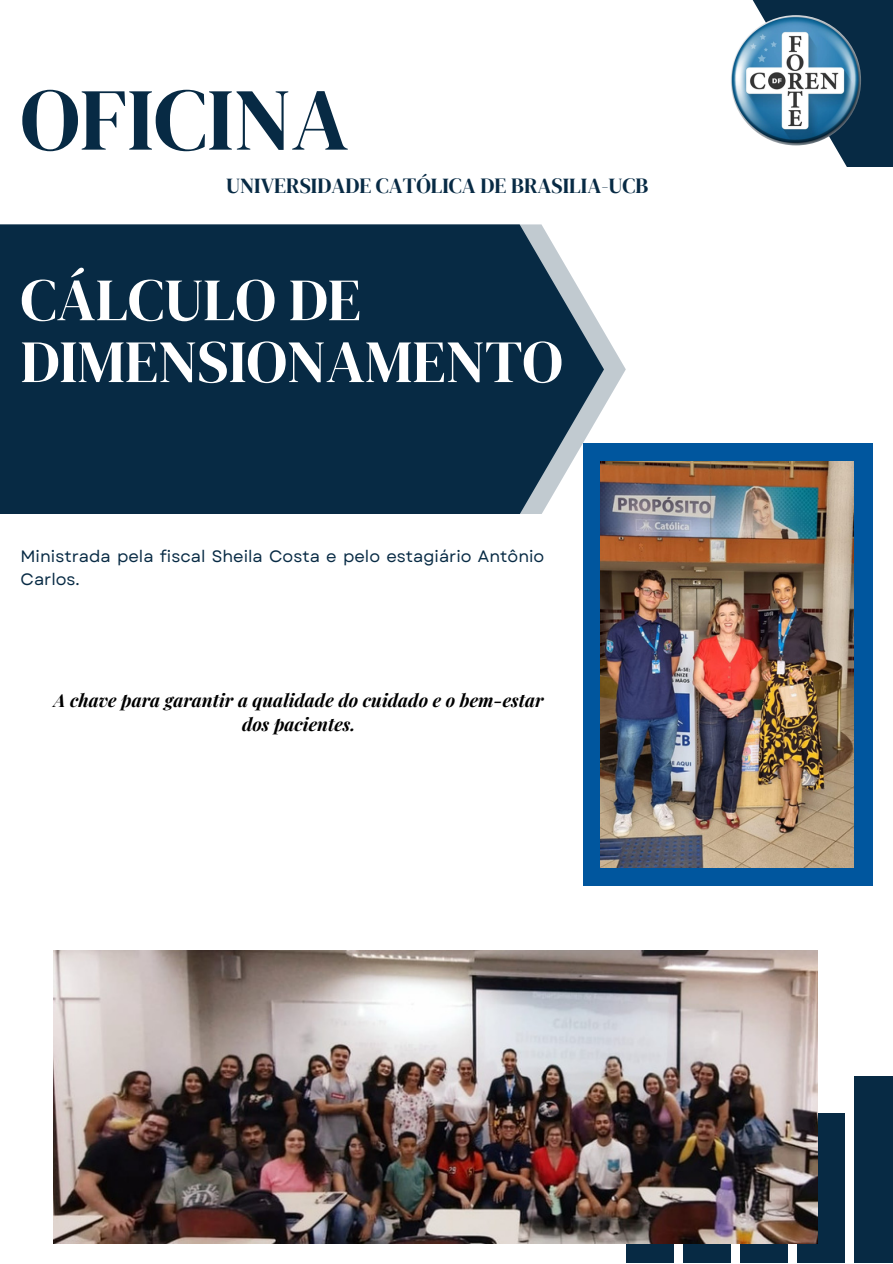
<style>
.page{position:relative;width:893px;height:1264px;background:#fff}
.page>*{position:absolute;margin:0;border:0;box-sizing:border-box;transform-origin:0 0}
.t1{font:88.35px "DM Serif Display";color:#072a44}
.t2{font:60px/61.8px "DM Serif Display";color:#fff}
.t3{font:21.45px "DM Serif Display";color:#072a44}
.t4{font:italic 700 18px/24.8px "Playfair Display";color:#000;text-align:center}
.t5{font:16.5px/22.5px "Garet";color:#072a44}
</style>
<div class="page">
<div style="left:583px;top:443px;width:289px;height:442px;background:#00569e"></div>
<svg style="left:604px;top:332px;width:21px;height:75px;fill:#c8d0d5"></svg>
<img style="left:600px;top:461px;width:253px;height:406px">
<svg style="left:0;top:224px;width:604px;height:290px;background:#14354e"></svg>
<div style="left:800px;top:0;width:92px;height:113px;background:#072a44"></div>
<svg style="left:819px;top:88px;width:73px;height:79px"></svg>
<svg style="left:752px;top:0;width:88px;height:32px;fill:#072a44"></svg>
<div style="left:682px;top:1184px;width:48px;height:78px;background:#072a44"></div>
<div style="left:625px;top:1207px;width:48px;height:55px;background:#072a44"></div>
<div style="left:739px;top:1150px;width:48px;height:112px;background:#072a44"></div>
<div style="left:796px;top:1113px;width:48px;height:149px;background:#072a44"></div>
<div style="left:853px;top:1076px;width:39px;height:186px;background:#072a44"></div>
<img style="left:730px;top:15px;width:131px;height:130px;border-radius:50%">
<img style="left:53px;top:950px;width:764px;height:293px">
<p class="t1" style="left:21px;top:58px;width:330px">OFICINA</p>
<p class="t3" style="left:226px;top:171px;width:423px">UNIVERSIDADE CATÓLICA DE BRASILIA-UCB</p>
<p class="t2" style="left:21px;top:268px;width:543px">CÁLCULO DE<br>DIMENSIONAMENTO</p>
<p class="t5" style="left:21px;top:545px;width:525px">Ministrada pela fiscal Sheila Costa e pelo estagiário Antônio<br>Carlos.</p>
<p class="t4" style="left:54px;top:687px;width:491px">A chave para garantir a qualidade do cuidado e o bem-estar dos pacientes.</p>
</div>
